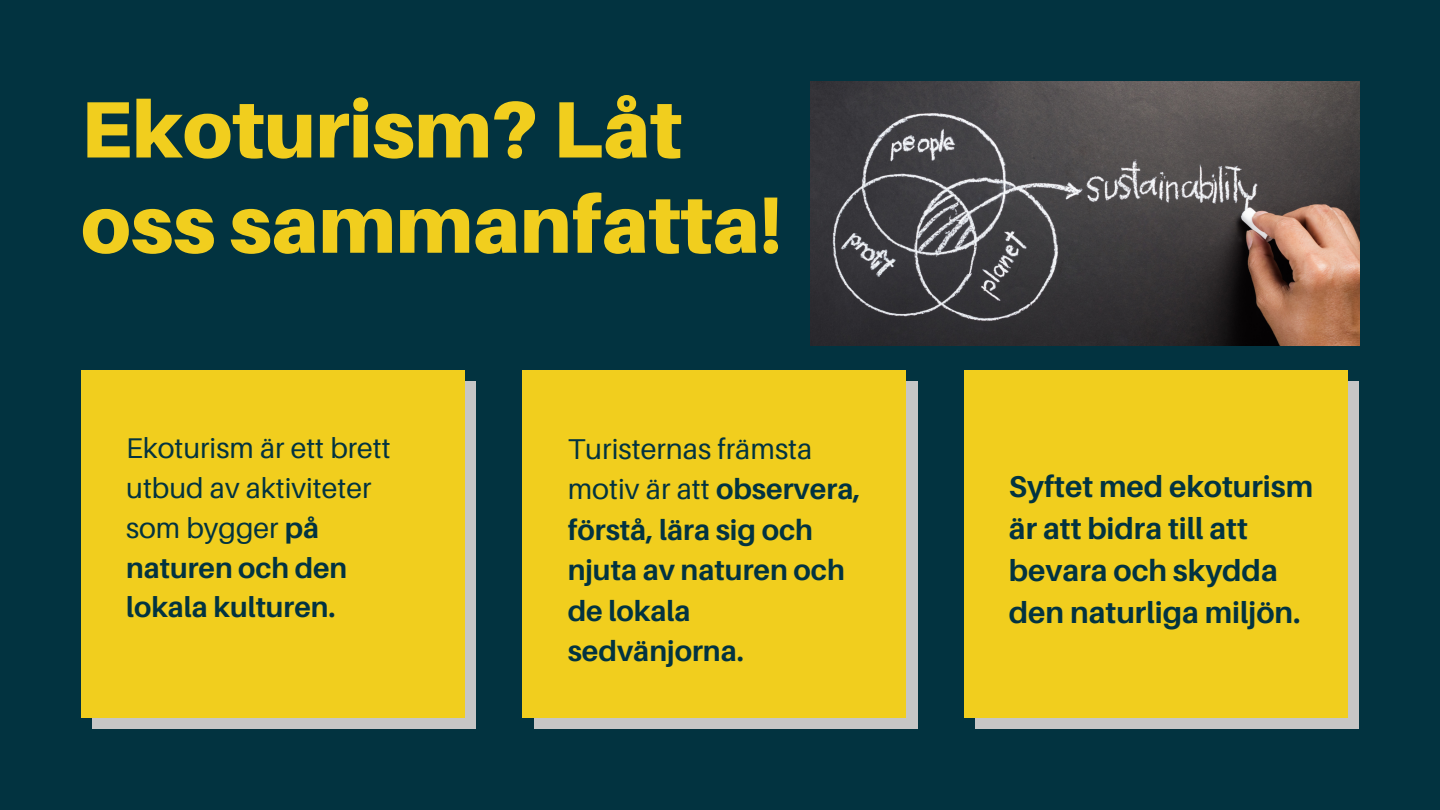
<style>
.page{position:relative;width:1440px;height:810px;background:#023340}
.page>*{position:absolute;margin:0;border:0;box-sizing:border-box;transform-origin:0 0}
.t1{font:900 80px/95.2px "Aileron";color:#f1ce1e}
.t2{font:700 30px/42px "Aileron";color:#023341}
.t3{font:700 28.7px/40.5px "Aileron";color:#023341}
.t4{font:28.5px/39.8px "Aileron";color:#023341}
.s1{font-weight:700}
.s2{font-weight:400}
</style>
<div class="page">
<div style="left:92px;top:381px;width:384px;height:348px;background:#c6c6c6"></div>
<div style="left:81px;top:370px;width:384px;height:348px;background:#f1ce1e"></div>
<div style="left:534px;top:381px;width:384px;height:348px;background:#c6c6c6"></div>
<div style="left:522px;top:370px;width:384px;height:348px;background:#f1ce1e"></div>
<div style="left:975px;top:381px;width:384px;height:348px;background:#c6c6c6"></div>
<div style="left:964px;top:370px;width:384px;height:348px;background:#f1ce1e"></div>
<img style="left:810px;top:81px;width:549px;height:265px">
<p class="t1" style="left:81px;top:80px;width:703px">Ekoturism? Låt oss sammanfatta!</p>
<p class="t4" style="left:126px;top:428px;width:266px">Ekoturism är ett brett utbud av aktiviteter som bygger <span class="s1">på naturen och den lokala kulturen.</span></p>
<p class="t3" style="left:568px;top:428px;width:294px"><span class="s2">Turisternas främsta motiv är att</span> observera, förstå, lära sig och njuta av naturen och de lokala sedvänjorna.</p>
<p class="t2" style="left:1009px;top:465px;width:306px">Syftet med ekoturism är att bidra till att bevara och skydda den naturliga miljön.</p>
</div>
